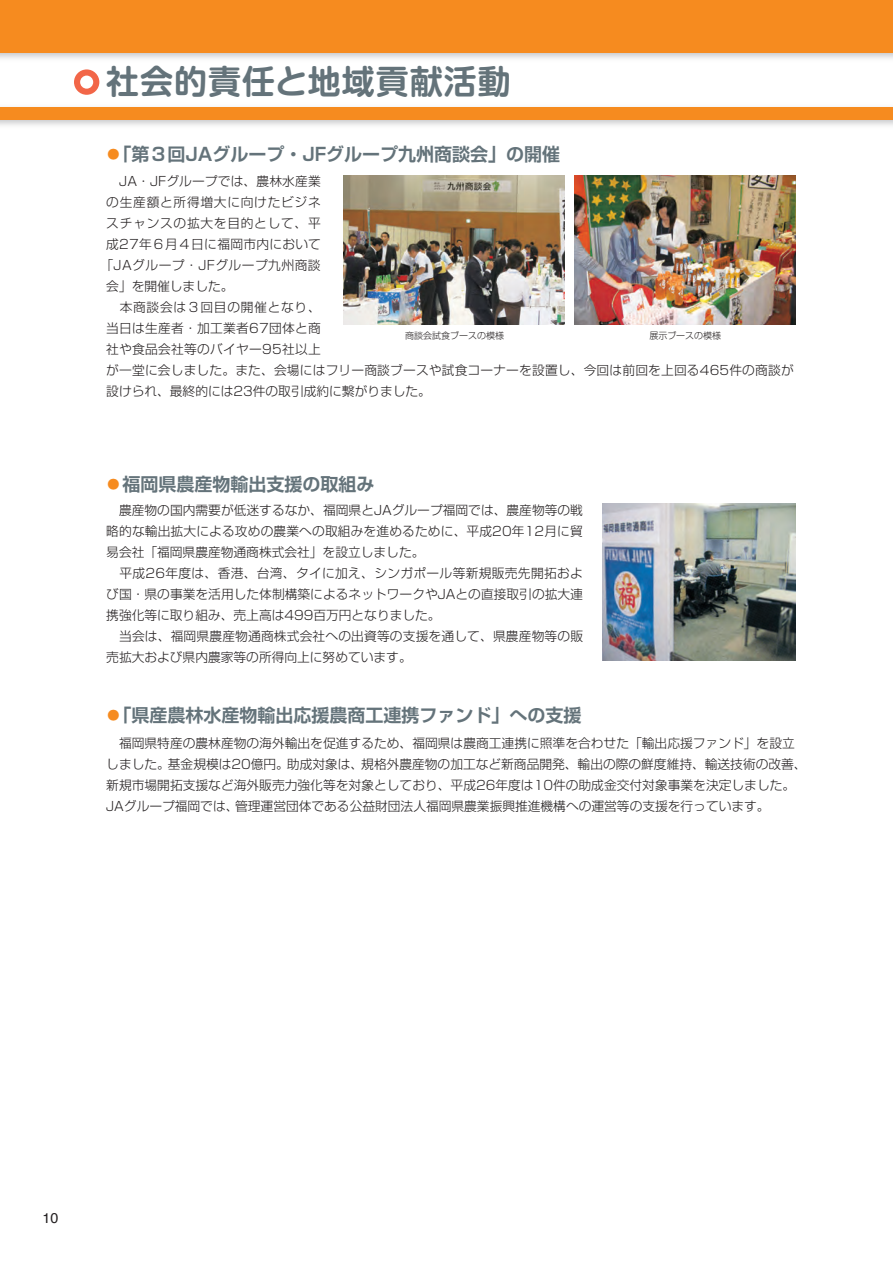
<style>
.page{position:relative;width:893px;height:1263px;background:#fff}
.page>*{position:absolute;margin:0;border:0;box-sizing:border-box;transform-origin:0 0}
.t1{font:700 33px "Shin M Go Pro De";letter-spacing:.03em;color:#64737a}
.t2{font:700 18px "Shin Go Pro De";color:#64737a}
.t3{font:14.25px "Helvetica";color:#231f20}
.t4{font:300 12.75px/21px "Shin Go Pro";color:#231f20}
.t5{font:300 12.75px "Shin Go Pro";letter-spacing:.02em;color:#231f20}
.t6{font:300 12.75px "Shin Go Pro";letter-spacing:.055em;color:#231f20}
.t7{font:300 12.75px "Shin Go Pro";letter-spacing:.035em;color:#231f20}
.t8{font:300 9px "Shin Go Pro";color:#231f20}
.s1{color:#f68b1f}
</style>
<div class="page">
<div style="left:0;top:107px;width:893px;height:13px;background:#f68b1f"></div>
<div style="left:0;top:0;width:893px;height:53px;background:#f68b1f"></div>
<img style="left:603px;top:503px;width:192px;height:158px">
<img style="left:574px;top:176px;width:221px;height:149px">
<img style="left:344px;top:176px;width:221px;height:149px">
<svg style="left:74px;top:69px;width:25px;height:26px"></svg>
<h1 class="t1" style="left:106px;top:55px;width:406px">社会的責任と地域貢献活動</h1>
<h2 class="t2" style="left:104px;top:140px;width:457px"><span class="s1">●</span>「第３回JAグループ・JFグループ九州商談会」の開催</h2>
<p class="t4" style="left:106px;top:169px;width:216px">　JA・JFグループでは、農林水産業</p>
<p class="t6" style="left:106px;top:191px;width:216px">の生産額と所得増大に向けたビジネ</p>
<p class="t6" style="left:106px;top:212px;width:216px">スチャンスの拡大を目的として、平</p>
<p class="t5" style="left:106px;top:233px;width:216px">成27年６月４日に福岡市内において</p>
<p class="t7" style="left:100px;top:254px;width:222px">「JAグループ・JFグループ九州商談</p>
<p class="t4" style="left:106px;top:274px;width:129px">会」を開催しました。</p>
<p class="t6" style="left:106px;top:296px;width:216px">　本商談会は３回目の開催となり、</p>
<p class="t5" style="left:106px;top:317px;width:216px">当日は生産者・加工業者67団体と商</p>
<p class="t5" style="left:106px;top:338px;width:216px">社や食品会社等のバイヤー95社以上</p>
<p class="t4" style="left:106px;top:358px;width:689px">が一堂に会しました。また、会場にはフリー商談ブースや試食コーナーを設置し、今回は前回を上回る465件の商談が</p>
<p class="t4" style="left:106px;top:379px;width:326px">設けられ、最終的には23件の取引成約に繋がりました。</p>
<p class="t8" style="left:405px;top:329px;width:100px">商談会試食ブースの模様</p>
<p class="t8" style="left:649px;top:329px;width:73px">展示ブースの模様</p>
<h2 class="t2" style="left:104px;top:469px;width:271px"><span class="s1">●</span>福岡県農産物輸出支援の取組み</h2>
<p class="t4" style="left:106px;top:498px;width:478px">　農産物の国内需要が低迷するなか、福岡県とJAグループ福岡では、農産物等の戦略的な輸出拡大による攻めの農業への取組みを進めるために、平成20年12月に貿易会社「福岡県農産物通商株式会社」を設立しました。<br>　平成26年度は、香港、台湾、タイに加え、シンガポール等新規販売先開拓および国・県の事業を活用した体制構築によるネットワークやJAとの直接取引の拡大連携強化等に取り組み、売上高は499百万円となりました。<br>　当会は、福岡県農産物通商株式会社への出資等の支援を通して、県農産物等の販売拡大および県内農家等の所得向上に努めています。</p>
<h2 class="t2" style="left:104px;top:701px;width:478px"><span class="s1">●</span>「県産農林水産物輸出応援農商工連携ファンド」への支援</h2>
<p class="t4" style="left:106px;top:731px;width:702px">　福岡県特産の農林産物の海外輸出を促進するため、福岡県は農商工連携に照準を合わせた「輸出応援ファンド」を設立しました。基金規模は20億円。助成対象は、規格外農産物の加工など新商品開発、輸出の際の鮮度維持、輸送技術の改善、新規市場開拓支援など海外販売力強化等を対象としており、平成26年度は10件の助成金交付対象事業を決定しました。JAグループ福岡では、管理運営団体である公益財団法人福岡県農業振興推進機構への運営等の支援を行っています。</p>
<p class="t3" style="left:43px;top:1207px;width:17px">10</p>
</div>
